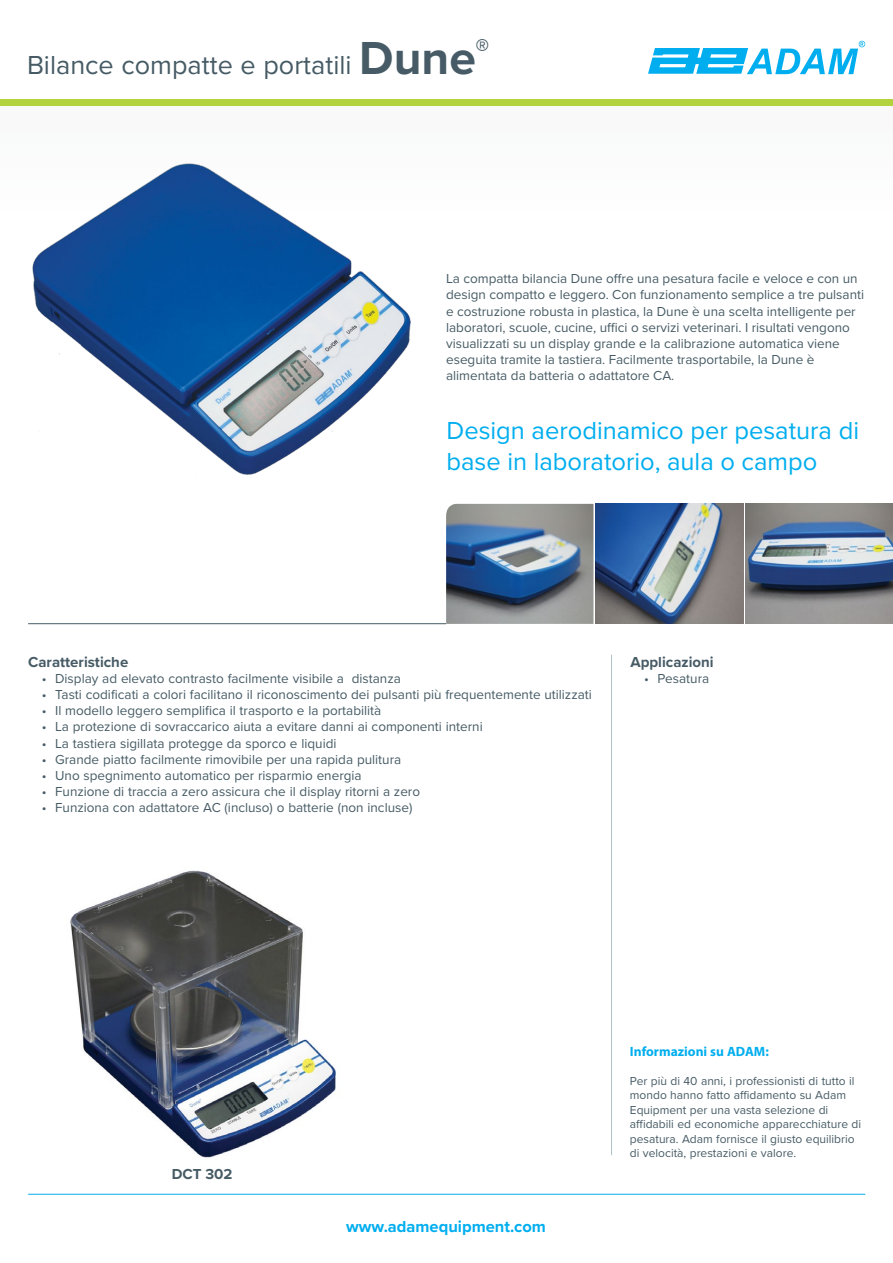
<style>
.page{position:relative;width:893px;height:1263px;background:#fff}
.page>*{position:absolute;margin:0;border:0;box-sizing:border-box;transform-origin:0 0}
.t1{font:27px "Proxima Nova";color:#465b65}
.t2{font:25.5px/30.6px "Proxima Nova";color:#00aeef}
.t3{font:700 16.5px "Proxima Nova";color:#00aeef}
.t4{font:700 15px "Proxima Nova";color:#465b65}
.t5{font:13.5px/16.2px "Proxima Nova";color:#465b65}
.t6{font:700 13.5px "Myriad Pro";color:#00aeef}
.t7{font:12px/14.4px "Proxima Nova";color:#465b65}
.s1{font-weight:700;font-size:48px}
</style>
<div class="page">
<div style="left:0;top:106px;width:893px;height:114px;background:#fafbfb"></div>
<div style="left:0;top:100px;width:893px;height:6px;background:#b2d33e"></div>
<hr style="left:28px;top:1194px;width:837px;height:1px;background:#00aeef">
<hr style="left:28px;top:623px;width:418px;height:1px;background:#465b65">
<hr style="left:611px;top:655px;width:1px;height:500px;background:#b1bfc7">
<svg style="left:648px;top:41px;width:217px;height:33px"></svg>
<img style="left:745px;top:504px;width:148px;height:120px">
<img style="left:596px;top:504px;width:147px;height:120px">
<img style="left:446px;top:504px;width:147px;height:120px">
<img style="left:32px;top:163px;width:379px;height:312px">
<img style="left:70px;top:870px;width:266px;height:288px">
<h1 class="t1" style="left:27px;top:45px;width:464px">Bilance compatte e portatili <span class="s1">Dune</span><sup>®</sup></h1>
<p class="t5" style="left:446px;top:270px;width:419px">La compatta bilancia Dune offre una pesatura facile e veloce e con un design compatto e leggero. Con funzionamento semplice a tre pulsanti e costruzione robusta in plastica, la Dune è una scelta intelligente per laboratori, scuole, cucine, uffici o servizi veterinari. I risultati vengono visualizzati su un display grande e la calibrazione automatica viene eseguita tramite la tastiera. Facilmente trasportabile, la Dune è alimentata da batteria o adattatore CA.</p>
<h2 class="t2" style="left:446px;top:414px;width:414px">Design aerodinamico per pesatura di base in laboratorio, aula o campo</h2>
<p class="t4" style="left:28px;top:650px;width:102px">Caratteristiche</p>
<p class="t5" style="left:42px;top:669px;width:361px">• Display ad elevato contrasto facilmente visibile a distanza</p>
<p class="t5" style="left:42px;top:686px;width:552px">• Tasti codificati a colori facilitano il riconoscimento dei pulsanti più frequentemente utilizzati</p>
<p class="t5" style="left:42px;top:702px;width:341px">• Il modello leggero semplifica il trasporto e la portabilità</p>
<p class="t5" style="left:42px;top:718px;width:443px">• La protezione di sovraccarico aiuta a evitare danni ai componenti interni</p>
<p class="t5" style="left:42px;top:734px;width:296px">• La tastiera sigillata protegge da sporco e liquidi</p>
<p class="t5" style="left:42px;top:750px;width:361px">• Grande piatto facilmente rimovibile per una rapida pulitura</p>
<p class="t5" style="left:42px;top:767px;width:322px">• Uno spegnimento automatico per risparmio energia</p>
<p class="t5" style="left:42px;top:783px;width:380px">• Funzione di traccia a zero assicura che il display ritorni a zero</p>
<p class="t5" style="left:42px;top:799px;width:372px">• Funziona con adattatore AC (incluso) o batterie (non incluse)</p>
<p class="t4" style="left:630px;top:650px;width:85px">Applicazioni</p>
<p class="t5" style="left:644px;top:669px;width:67px">• Pesatura</p>
<p class="t4" style="left:172px;top:1162px;width:62px">DCT 302</p>
<p class="t3" style="left:346px;top:1214px;width:201px">www.adamequipment.com</p>
<p class="t6" style="left:630px;top:1043px;width:140px">Informazioni su ADAM:</p>
<p class="t7" style="left:630px;top:1073px;width:233px">Per più di 40 anni, i professionisti di tutto il mondo hanno fatto affidamento su Adam Equipment per una vasta selezione di affidabili ed economiche apparecchiature di pesatura. Adam fornisce il giusto equilibrio di velocità, prestazioni e valore.</p>
</div>
